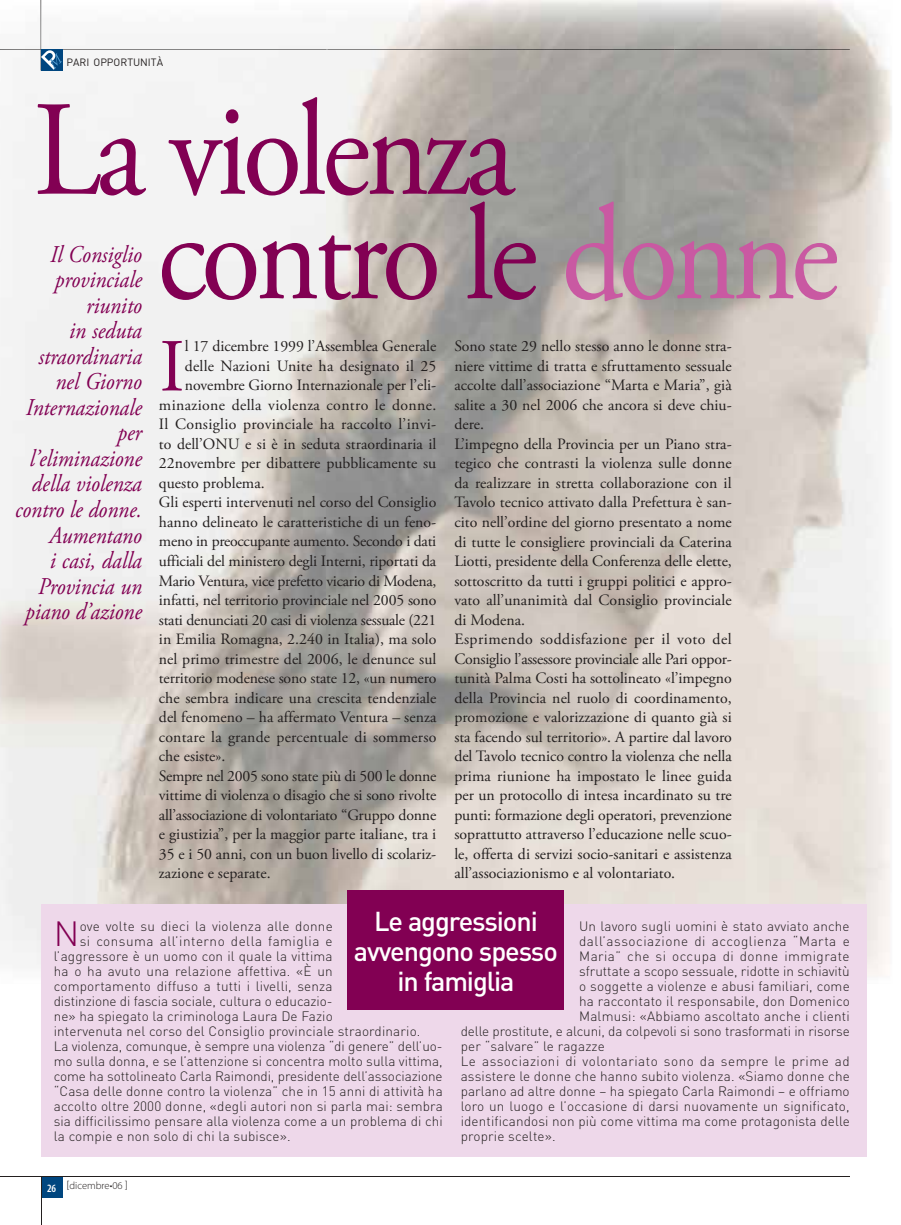
<style>
.page{position:relative;width:901px;height:1225px;background:#fff}
.page>*{position:absolute;margin:0;border:0;box-sizing:border-box;transform-origin:0 0}
.t1{font:135px/104.4px "Adobe Garamond Pro";letter-spacing:-.04em;color:#820053;scale:.9 1}
.t2{font:74.55px "Adobe Garamond Pro";color:#820053}
.t3{font:300 34.5px "DIN";color:#820053}
.t4{font:500 27px/30px "DIN";letter-spacing:-.04em;color:#fff;text-align:center}
.t5{font:italic 24px/25.5px "Adobe Garamond Pro";color:#820053;text-align:right;scale:.9 1}
.t6{font:15.75px/19.5px "Adobe Garamond Pro";color:#231f1f}
.t7{font:15.75px "Adobe Garamond Pro";letter-spacing:-.02em;color:#231f1f}
.t8{font:15.75px "Adobe Garamond Pro";letter-spacing:.02em;color:#231f1f}
.t9{font:15.75px "Adobe Garamond Pro";letter-spacing:.025em;color:#231f1f}
.t10{font:300 13.5px "DIN";letter-spacing:.01em;color:#231f1f}
.t11{font:300 13.5px "DIN";letter-spacing:.035em;color:#231f1f}
.t12{font:300 13.5px "DIN";letter-spacing:.04em;color:#231f1f}
.t13{font:300 10.5px "Myriad Pro";color:#231f1f}
.t14{font:10.5px "DIN";color:#231f1f}
.s1{color:#c959a2}
.s2{font-weight:600;font-stretch:condensed;font-size:11.25px;color:#fff}
.s3{font-family:"DIN"}
</style>
<div class="page">
<div style="left:41px;top:1176px;width:21px;height:21px;background:#00467f"></div>
<hr style="left:41px;top:1176px;width:1px;height:48px;background:#231f1f">
<hr style="left:0;top:1176px;width:849px;height:1px;background:#231f1f">
<img style="left:0;top:0;width:891px;height:983px">
<img style="left:41px;top:0;width:1px;height:49px">
<img style="left:0;top:49px;width:849px;height:1px">
<div style="left:41px;top:904px;width:825px;height:252px;background:#eed8ea"></div>
<div style="left:347px;top:890px;width:217px;height:120px;background:#820053"></div>
<svg style="left:41px;top:49px;width:21px;height:21px"></svg>
<p class="t14" style="left:66px;top:58px;width:98px">PARI OPPORTUNITÀ</p>
<h1 class="t1" style="left:157px;top:111px;width:758px;text-indent:-124px">La violenza<br>contro le <span class="s1">donne</span></h1>
<h3 class="t5" style="left:15px;top:244px;width:142px">Il Consiglio provinciale riunito<br>in seduta straordinaria nel Giorno<br>Internazionale per l’eliminazione della violenza contro le donne.<br>Aumentano<br>i casi, dalla<br>Provincia un piano d’azione</h3>
<h2 class="t2" style="left:159px;top:336px;width:27px">I</h2>
<p class="t6" style="left:185px;top:338px;width:253px">l 17 dicembre 1999 l’Assemblea Generale</p>
<p class="t6" style="left:454px;top:338px;width:279px">Sono state 29 nello stesso anno le donne stra&shy;niere vittime di tratta e sfruttamento sessuale accolte dall’associazione “Marta e Maria”, già salite a 30 nel 2006 che ancora si deve chiu&shy;dere.<br>L’impegno della Provincia per un Piano stra&shy;tegico che contrasti la violenza sulle donne da realizzare in stretta collaborazione con il Tavolo tecnico attivato dalla Prefettura è san&shy;cito nell’ordine del giorno presentato a nome di tutte le consigliere provinciali da Caterina Liotti, presidente della Conferenza delle elette, sottoscritto da tutti i gruppi politici e appro&shy;vato all’unanimità dal Consiglio provinciale di Modena.<br>Esprimendo soddisfazione per il voto del Consiglio l’assessore provinciale alle Pari oppor&shy;tunità Palma Costi ha sottolineato «l’impegno della Provincia nel ruolo di coordinamento, promozione e valorizzazione di quanto già si sta facendo sul territorio». A partire dal lavoro del Tavolo tecnico contro la violenza che nella prima riunione ha impostato le linee guida per un protocollo di intesa incardinato su tre punti: formazione degli operatori, prevenzione soprattutto attraverso l’educazione nelle scuo&shy;le, offerta di servizi socio-sanitari e assistenza all’associazionismo e al volontariato.</p>
<h3 class="t4" style="left:354px;top:909px;width:205px">Le aggressioni avvengono spesso in famiglia</h3>
<p class="t6" style="left:185px;top:357px;width:253px">delle Nazioni Unite ha designato il 25</p>
<p class="t6" style="left:185px;top:377px;width:253px">novembre Giorno Internazionale per l’eli-</p>
<p class="t9" style="left:159px;top:398px;width:279px">minazione della violenza contro le donne.</p>
<p class="t8" style="left:159px;top:418px;width:279px">Il Consiglio provinciale ha raccolto l’invi-</p>
<p class="t6" style="left:159px;top:435px;width:279px">to dell’ONU e si è in seduta straordinaria il</p>
<p class="t6" style="left:159px;top:455px;width:279px">22novembre per dibattere pubblicamente su</p>
<p class="t6" style="left:159px;top:474px;width:107px">questo problema.</p>
<p class="t6" style="left:159px;top:494px;width:279px">Gli esperti intervenuti nel corso del Consiglio</p>
<p class="t6" style="left:159px;top:513px;width:279px">hanno delineato le caratteristiche di un feno-</p>
<p class="t6" style="left:159px;top:533px;width:279px">meno in preoccupante aumento. Secondo i dati</p>
<p class="t6" style="left:159px;top:552px;width:279px">ufficiali del ministero degli Interni, riportati da</p>
<p class="t7" style="left:159px;top:574px;width:279px">Mario Ventura, vice prefetto vicario di Modena,</p>
<p class="t6" style="left:159px;top:591px;width:279px">infatti, nel territorio provinciale nel 2005 sono</p>
<p class="t7" style="left:159px;top:613px;width:279px">stati denunciati 20 casi di violenza sessuale (221</p>
<p class="t6" style="left:159px;top:630px;width:279px">in Emilia Romagna, 2.240 in Italia), ma solo</p>
<p class="t6" style="left:159px;top:650px;width:279px">nel primo trimestre del 2006, le denunce sul</p>
<p class="t6" style="left:159px;top:669px;width:279px">territorio modenese sono state 12, «un numero</p>
<p class="t6" style="left:159px;top:689px;width:279px">che sembra indicare una crescita tendenziale</p>
<p class="t6" style="left:159px;top:708px;width:279px">del fenomeno – ha affermato Ventura – senza</p>
<p class="t6" style="left:159px;top:728px;width:279px">contare la grande percentuale di sommerso</p>
<p class="t6" style="left:159px;top:747px;width:68px">che esiste».</p>
<p class="t7" style="left:159px;top:769px;width:279px">Sempre nel 2005 sono state più di 500 le donne</p>
<p class="t6" style="left:159px;top:786px;width:279px">vittime di violenza o disagio che si sono rivolte</p>
<p class="t6" style="left:159px;top:806px;width:279px">all’associazione di volontariato “Gruppo donne</p>
<p class="t6" style="left:159px;top:825px;width:279px">e giustizia”, per la maggior parte italiane, tra i</p>
<p class="t6" style="left:159px;top:845px;width:279px">35 e i 50 anni, con un buon livello di scolariz-</p>
<p class="t6" style="left:159px;top:864px;width:113px">zazione e separate.</p>
<p class="t10" style="left:579px;top:921px;width:272px">Un lavoro sugli uomini è stato avviato anche</p>
<p class="t12" style="left:579px;top:936px;width:272px">dall’associazione di accoglienza “Marta e</p>
<p class="t11" style="left:579px;top:951px;width:272px">Maria” che si occupa di donne immigrate</p>
<p class="t10" style="left:579px;top:966px;width:272px">sfruttate a scopo sessuale, ridotte in schiavitù</p>
<p class="t10" style="left:579px;top:981px;width:272px">o soggette a violenze e abusi familiari, come</p>
<p class="t10" style="left:579px;top:996px;width:272px">ha raccontato il responsabile, don Domenico</p>
<p class="t10" style="left:579px;top:1011px;width:272px">Malmusi: «Abbiamo ascoltato anche i clienti</p>
<p class="t10" style="left:460px;top:1026px;width:390px">delle prostitute, e alcuni, da colpevoli si sono trasformati in risorse</p>
<p class="t10" style="left:460px;top:1041px;width:146px">per “salvare” le ragazze</p>
<p class="t11" style="left:460px;top:1056px;width:390px">Le associazioni di volontariato sono da sempre le prime ad</p>
<p class="t10" style="left:460px;top:1071px;width:390px">assistere le donne che hanno subito violenza. «Siamo donne che</p>
<p class="t10" style="left:460px;top:1086px;width:390px">parlano ad altre donne – ha spiegato Carla Raimondi – e offriamo</p>
<p class="t10" style="left:460px;top:1101px;width:390px">loro un luogo e l’occasione di darsi nuovamente un significato,</p>
<p class="t10" style="left:460px;top:1116px;width:390px">identificandosi non più come vittima ma come protagonista delle</p>
<p class="t10" style="left:460px;top:1131px;width:96px">proprie scelte».</p>
<h3 class="t3" style="left:54px;top:921px;width:27px">N</h3>
<p class="t10" style="left:80px;top:921px;width:254px">ove volte su dieci la violenza alle donne</p>
<p class="t11" style="left:80px;top:936px;width:254px">si consuma all’interno della famiglia e</p>
<p class="t10" style="left:54px;top:951px;width:280px">l’aggressore è un uomo con il quale la vittima</p>
<p class="t10" style="left:54px;top:966px;width:280px">ha o ha avuto una relazione affettiva. «È un</p>
<p class="t10" style="left:54px;top:981px;width:280px">comportamento diffuso a tutti i livelli, senza</p>
<p class="t10" style="left:54px;top:996px;width:280px">distinzione di fascia sociale, cultura o educazio-</p>
<p class="t10" style="left:54px;top:1011px;width:280px">ne» ha spiegato la criminologa Laura De Fazio</p>
<p class="t10" style="left:54px;top:1026px;width:368px">intervenuta nel corso del Consiglio provinciale straordinario.</p>
<p class="t10" style="left:54px;top:1041px;width:390px">La violenza, comunque, è sempre una violenza “di genere” dell’uo-</p>
<p class="t10" style="left:54px;top:1056px;width:390px">mo sulla donna, e se l’attenzione si concentra molto sulla vittima,</p>
<p class="t10" style="left:54px;top:1071px;width:390px">come ha sottolineato Carla Raimondi, presidente dell’associazione</p>
<p class="t10" style="left:54px;top:1086px;width:390px">“Casa delle donne contro la violenza” che in 15 anni di attività ha</p>
<p class="t10" style="left:54px;top:1101px;width:390px">accolto oltre 2000 donne, «degli autori non si parla mai: sembra</p>
<p class="t10" style="left:54px;top:1116px;width:390px">sia difficilissimo pensare alla violenza come a un problema di chi</p>
<p class="t10" style="left:54px;top:1131px;width:238px">la compie e non solo di chi la subisce».</p>
<p class="t13" style="left:47px;top:1181px;width:82px"><span class="s2">26</span> <span class="s3">[</span>dicembre•06 <span class="s3">]</span></p>
</div>
